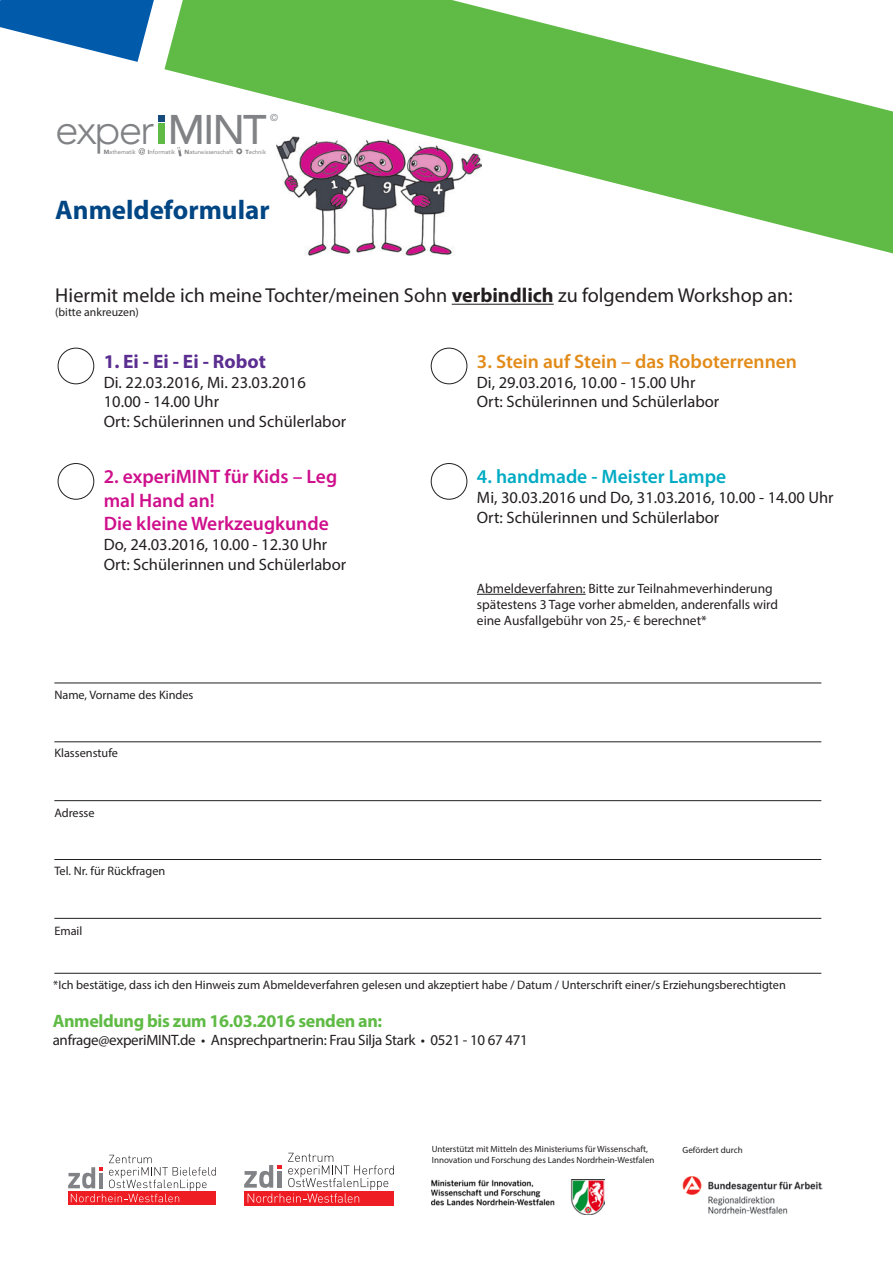
<style>
.page{position:relative;width:893px;height:1263px;background:#fff}
.page>*{position:absolute;margin:0;border:0;box-sizing:border-box;transform-origin:0 0}
.t1{font:300 42.45px "Avenir";letter-spacing:-.05em;color:#808285}
.t2{font:700 27px "Myriad Pro";color:#004684}
.t3{font:20.1px "Myriad Pro";color:#231f20}
.t4{font:600 19.5px "Myriad Pro";color:#cf108c}
.t5{font:600 19.5px "Myriad Pro";color:#e28b19}
.t6{font:600 19.5px "Myriad Pro";color:#00abc3}
.t7{font:700 19.5px "Myriad Pro";color:#5b2e91}
.t8{font:700 18px "Myriad Pro";letter-spacing:-.02em;color:#60bb46}
.t9{font:16.5px "Myriad Pro";color:#231f20}
.t10{font:15px "Myriad Pro";letter-spacing:-.02em;color:#231f20}
.t11{font:13.5px/16.2px "Myriad Pro";color:#231f20}
.t12{font:12.3px "Myriad Pro";color:#231f20}
.t13{font:11.7px "Myriad Pro";color:#231f20}
.t14{font:9.9px "Avenir";color:#808285}
.t15{font:9px "Myriad Pro";color:#231f20}
.t16{font:6px "Avenir";color:#808285}
.s1{font-weight:500;font-size:41.1px}
.s2{font-weight:900}
.s3{font-weight:700}
</style>
<div class="page">
<svg style="left:164px;top:0;width:729px;height:253px;fill:#60bb46"></svg>
<svg style="left:0;top:0;width:154px;height:62px"></svg>
<hr style="left:452px;top:304px;width:102px;height:1px;background:#231f20">
<div style="left:58px;top:348px;width:36px;height:36px;border:1px solid #231f20;border-radius:50%"></div>
<div style="left:58px;top:463px;width:36px;height:37px;border:1px solid #231f20;border-radius:50%"></div>
<div style="left:431px;top:348px;width:36px;height:36px;border:1px solid #231f20;border-radius:50%"></div>
<div style="left:431px;top:463px;width:36px;height:37px;border:1px solid #231f20;border-radius:50%"></div>
<hr style="left:477px;top:594px;width:109px;height:1px;background:#231f20">
<hr style="left:54px;top:682px;width:767px;height:1px;background:#231f20">
<hr style="left:54px;top:741px;width:767px;height:1px;background:#231f20">
<hr style="left:54px;top:800px;width:767px;height:1px;background:#231f20">
<hr style="left:54px;top:859px;width:767px;height:1px;background:#231f20">
<hr style="left:54px;top:918px;width:767px;height:1px;background:#231f20">
<hr style="left:54px;top:973px;width:767px;height:1px;background:#231f20">
<img style="left:682px;top:1176px;width:141px;height:38px">
<img style="left:432px;top:1179px;width:172px;height:35px">
<svg style="left:245px;top:1202px;width:149px;height:3px"></svg>
<svg style="left:244px;top:1153px;width:150px;height:49px"></svg>
<div style="left:68px;top:1191px;width:148px;height:14px;background:#ee1d23"></div>
<svg style="left:68px;top:1155px;width:148px;height:47px"></svg>
<hr style="left:99px;top:1173px;width:4px;height:15px;background:#808285">
<svg style="left:236px;top:148px;width:6px;height:6px"></svg>
<svg style="left:139px;top:148px;width:6px;height:7px"></svg>
<svg style="left:177px;top:147px;width:5px;height:9px"></svg>
<div style="left:158px;top:115px;width:7px;height:6px;background:#144a7c"></div>
<div style="left:158px;top:124px;width:7px;height:20px;background:#60bb46"></div>
<p class="t14" style="left:270px;top:112px;width:9px">©</p>
<p class="t1" style="left:55px;top:104px;width:213px">exper <span class="s1">MINT</span></p>
<p class="t16" style="left:104px;top:148px;width:34px"><span class="s2">M</span>athematik</p>
<p class="t16" style="left:148px;top:148px;width:29px"><span class="s2">I</span>nformatik</p>
<p class="t16" style="left:184px;top:148px;width:50px"><span class="s2">N</span>aturwissenschaft</p>
<p class="t16" style="left:245px;top:148px;width:22px"><span class="s2">T</span>echnik</p>
<p class="t2" style="left:55px;top:192px;width:216px">Anmeldeformular</p>
<p class="t3" style="left:55px;top:283px;width:739px">Hiermit melde ich meine Tochter/meinen Sohn <span class="s3">verbindlich</span> zu folgendem Workshop an:</p>
<p class="t13" style="left:55px;top:305px;width:85px">(bitte ankreuzen)</p>
<p class="t7" style="left:104px;top:348px;width:164px">1. Ei - Ei - Ei - Robot</p>
<p class="t9" style="left:104px;top:372px;width:204px">Di. 22.03.2016, Mi. 23.03.2016</p>
<p class="t9" style="left:104px;top:392px;width:117px">10.00 - 14.00 Uhr</p>
<p class="t9" style="left:104px;top:411px;width:244px">Ort: Schülerinnen und Schülerlabor</p>
<p class="t5" style="left:477px;top:349px;width:322px">3. Stein auf Stein – das Roboterrennen</p>
<p class="t9" style="left:477px;top:372px;width:220px">Di, 29.03.2016, 10.00 - 15.00 Uhr</p>
<p class="t9" style="left:477px;top:392px;width:244px">Ort: Schülerinnen und Schülerlabor</p>
<p class="t4" style="left:104px;top:464px;width:235px">2. experiMINT für Kids – Leg</p>
<p class="t4" style="left:104px;top:488px;width:112px">mal Hand an!</p>
<p class="t4" style="left:104px;top:511px;width:226px">Die kleine Werkzeugkunde</p>
<p class="t9" style="left:104px;top:534px;width:225px">Do, 24.03.2016, 10.00 - 12.30 Uhr</p>
<p class="t9" style="left:104px;top:554px;width:244px">Ort: Schülerinnen und Schülerlabor</p>
<p class="t12" style="left:54px;top:688px;width:141px">Name, Vorname des Kindes</p>
<p class="t12" style="left:54px;top:745px;width:65px">Klassenstufe</p>
<p class="t12" style="left:54px;top:805px;width:42px">Adresse</p>
<p class="t12" style="left:54px;top:863px;width:113px">Tel. Nr. für Rückfragen</p>
<p class="t12" style="left:54px;top:923px;width:30px">Email</p>
<p class="t6" style="left:477px;top:464px;width:251px">4. handmade - Meister Lampe</p>
<p class="t9" style="left:477px;top:487px;width:358px">Mi, 30.03.2016 und Do, 31.03.2016, 10.00 - 14.00 Uhr</p>
<p class="t9" style="left:477px;top:507px;width:244px">Ort: Schülerinnen und Schülerlabor</p>
<p class="t11" style="left:477px;top:580px;width:303px">Abmeldeverfahren: Bitte zur Teilnahmeverhinderung spätestens 3 Tage vorher abmelden, anderenfalls wird eine Ausfallgebühr von 25,- € berechnet*</p>
<p class="t12" style="left:53px;top:977px;width:734px">*Ich bestätige, dass ich den Hinweis zum Abmeldeverfahren gelesen und akzeptiert habe / Datum / Unterschrift einer/s Erziehungsberechtigten</p>
<p class="t8" style="left:53px;top:1009px;width:331px">Anmeldung bis zum 16.03.2016 senden an:</p>
<p class="t10" style="left:53px;top:1030px;width:477px">anfrage@experiMINT.de • Ansprechpartnerin: Frau Silja Stark • 0521 - 10 67 471</p>
<p class="t15" style="left:432px;top:1143px;width:218px">Unterstützt mit Mitteln des Ministeriums für Wissenschaft,</p>
<p class="t15" style="left:432px;top:1154px;width:224px">Innovation und Forschung des Landes Nordrhein-Westfalen</p>
<p class="t15" style="left:682px;top:1144px;width:62px">Gefördert durch</p>
</div>
